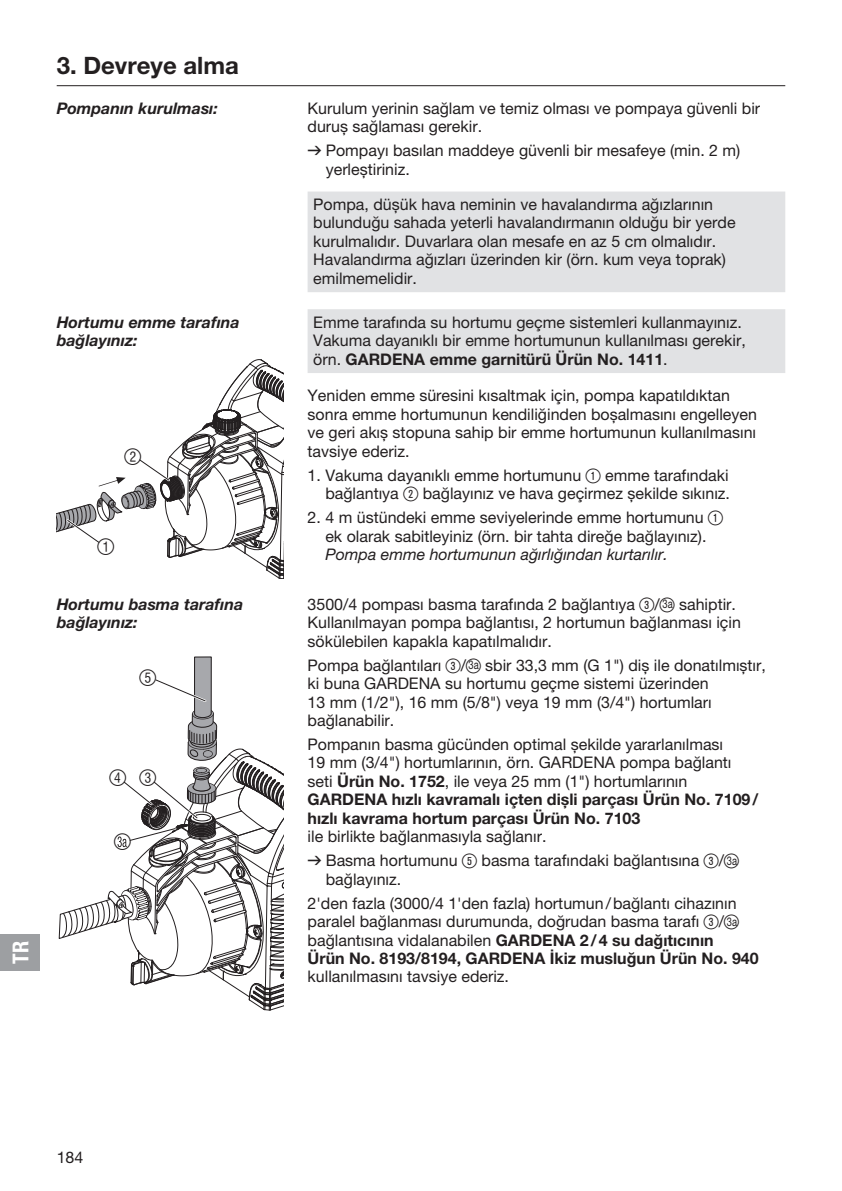
<style>
.page{position:relative;width:842px;height:1191px;background:#fff}
.page>*{position:absolute;margin:0;border:0;box-sizing:border-box;transform-origin:0 0}
.t1{font:700 24px "GARDENA Pro";color:#231f20}
.t2{font:22px "Ziffern";color:#231f20}
.t3{font:22px "GARDENA Pro Bo Cond";color:#fff}
.t4{font:16px/18.4px "GARDENA Pro";color:#231f20}
.t5{font:italic 700 16px/18.4px "GARDENA Pro";color:#231f20}
.t6{font:italic 16px "GARDENA Pro";color:#231f20}
.s1{font-family:"Formdruck"}
.s2{font-weight:700}
.s3{font-family:"Ziffernim Kreisund Quadrat BQ";font-size:20px}
.s4{font-size:12px}
</style>
<div class="page">
<svg style="left:308px;top:191px;width:477px;height:182px;background:#e3e4e6"></svg>
<hr style="left:57px;top:85px;width:728px;height:1px;background:#231f20">
<svg style="left:57px;top:359px;width:227px;height:220px"></svg>
<svg style="left:58px;top:656px;width:226px;height:355px"></svg>
<div style="left:0;top:934px;width:40px;height:36px;background:#9d9fa2"></div>
<h2 class="t3" style="left:7px;top:963px;width:24px;rotate:-90deg">TR</h2>
<h1 class="t1" style="left:57px;top:50px;width:184px">3. Devreye alma</h1>
<p class="t5" style="left:57px;top:98px;width:163px">Pompanın kurulması:</p>
<p class="t4" style="left:308px;top:98px;width:454px">Kurulum yerinin sağlam ve temiz olması ve pompaya güvenli bir duruș sağlaması gerekir.</p>
<p class="t4" style="left:326px;top:141px;width:416px;text-indent:-18px"><span class="s1">v</span> Pompayı basılan maddeye güvenli bir mesafeye (min. 2 m) yerleștiriniz.</p>
<p class="t4" style="left:313px;top:195px;width:424px">Pompa, düşük hava neminin ve havalandırma ağızlarının bulunduğu sahada yeterli havalandırmanın olduğu bir yerde kurulmalıdır. Duvarlara olan mesafe en az 5 cm olmalıdır.<br>Havalandırma ağızları üzerinden kir (örn. kum veya toprak) emilmemelidir.</p>
<p class="t5" style="left:57px;top:312px;width:185px">Hortumu emme tarafına bağlayınız:</p>
<p class="t4" style="left:313px;top:313px;width:434px">Emme tarafında su hortumu geçme sistemleri kullanmayınız.<br>Vakuma dayanıklı bir emme hortumunun kullanılması gerekir, örn. <span class="s2">GARDENA emme garnitürü Ürün No. 1411</span>.</p>
<p class="t4" style="left:308px;top:386px;width:451px">Yeniden emme süresini kısaltmak için, pompa kapatıldıktan sonra emme hortumunun kendiliğinden boșalmasını engelleyen ve geri akıș stopuna sahip bir emme hortumunun kullanılmasını tavsiye ederiz.</p>
<p class="t4" style="left:308px;top:465px;width:424px;text-align:right">1. Vakuma dayanıklı emme hortumunu <span class="s3">1</span> emme tarafındaki bağlantıya <span class="s3">2</span> bağlayınız ve hava geçirmez șekilde sıkınız.</p>
<p class="t4" style="left:308px;top:508px;width:417px;text-align:center">2. 4 m üstündeki emme seviyelerinde emme hortumunu <span class="s3">1 </span>ek olarak sabitleyiniz (örn. bir tahta direğe bağlayınız).</p>
<p class="t6" style="left:325px;top:545px;width:344px">Pompa emme hortumunun ağırlığından kurtarılır.</p>
<h2 class="t2" style="left:125px;top:444px;width:19px">2</h2>
<h2 class="t2" style="left:97px;top:534px;width:19px">1</h2>
<p class="t5" style="left:57px;top:594px;width:188px">Hortumu basma tarafına bağlayınız:</p>
<h2 class="t2" style="left:140px;top:665px;width:19px">5</h2>
<h2 class="t2" style="left:110px;top:765px;width:19px">4</h2>
<h2 class="t2" style="left:140px;top:765px;width:19px">3</h2>
<h2 class="t2" style="left:114px;top:829px;width:19px">z</h2>
<p class="t4" style="left:308px;top:595px;width:435px">3500/4 pompası basma tarafında 2 bağlantıya <span class="s3">3</span>/<span class="s3">ß</span><span class="s4">3a</span> sahiptir.<br>Kullanılmayan pompa bağlantısı, 2 hortumun bağlanması için sökülebilen kapakla kapatılmalıdır.</p>
<p class="t4" style="left:308px;top:655px;width:460px">Pompa bağlantıları <span class="s3">3</span>/<span class="s3">ß</span><span class="s4">3a</span> sbir 33,3 mm (G 1") diș ile donatılmıștır, ki buna GARDENA su hortumu geçme sistemi üzerinden<br>13 mm (1/2"), 16 mm (5/8") veya 19 mm (3/4") hortumları bağlanabilir.</p>
<p class="t4" style="left:308px;top:735px;width:452px">Pompanın basma gücünden optimal şekilde yararlanılması<br>19 mm (3/4") hortumlarının, örn. GARDENA pompa bağlantı seti <span class="s2">Ürün No. 1752</span>, ile veya 25 mm (1") hortumlarının <span class="s2">GARDENA hızlı kavramalı içten dişli parçası Ürün No. 7109/ hızlı kavrama hortum parçası Ürün No. 7103</span></p>
<p class="t4" style="left:308px;top:824px;width:433px;line-height:24px">ile birlikte bağlanmasıyla sağlanır.<br><span class="s1">v</span> Basma hortumunu <span class="s3">5</span> basma tarafındaki bağlantısına <span class="s3">3</span>/<span class="s3">ß</span><span class="s4">3a</span></p>
<p class="t4" style="left:308px;top:866px;width:430px;line-height:24px;text-indent:18px">bağlayınız.<br>2'den fazla (3000/4 1'den fazla) hortumun/bağlantı cihazının</p>
<p class="t4" style="left:308px;top:912px;width:453px">paralel bağlanması durumunda, doğrudan basma tarafı <span class="s3">3</span>/<span class="s3">ß</span><span class="s4">3a </span>bağlantısına vidalanabilen <span class="s2">GARDENA 2/4 su dağıtıcının<br>Ürün No. 8193/8194, GARDENA İkiz musluğun Ürün No. 940</span></p>
<p class="t4" style="left:308px;top:967px;width:203px">kullanılmasını tavsiye ederiz.</p>
<p class="t4" style="left:57px;top:1147px;width:28px">184</p>
</div>
